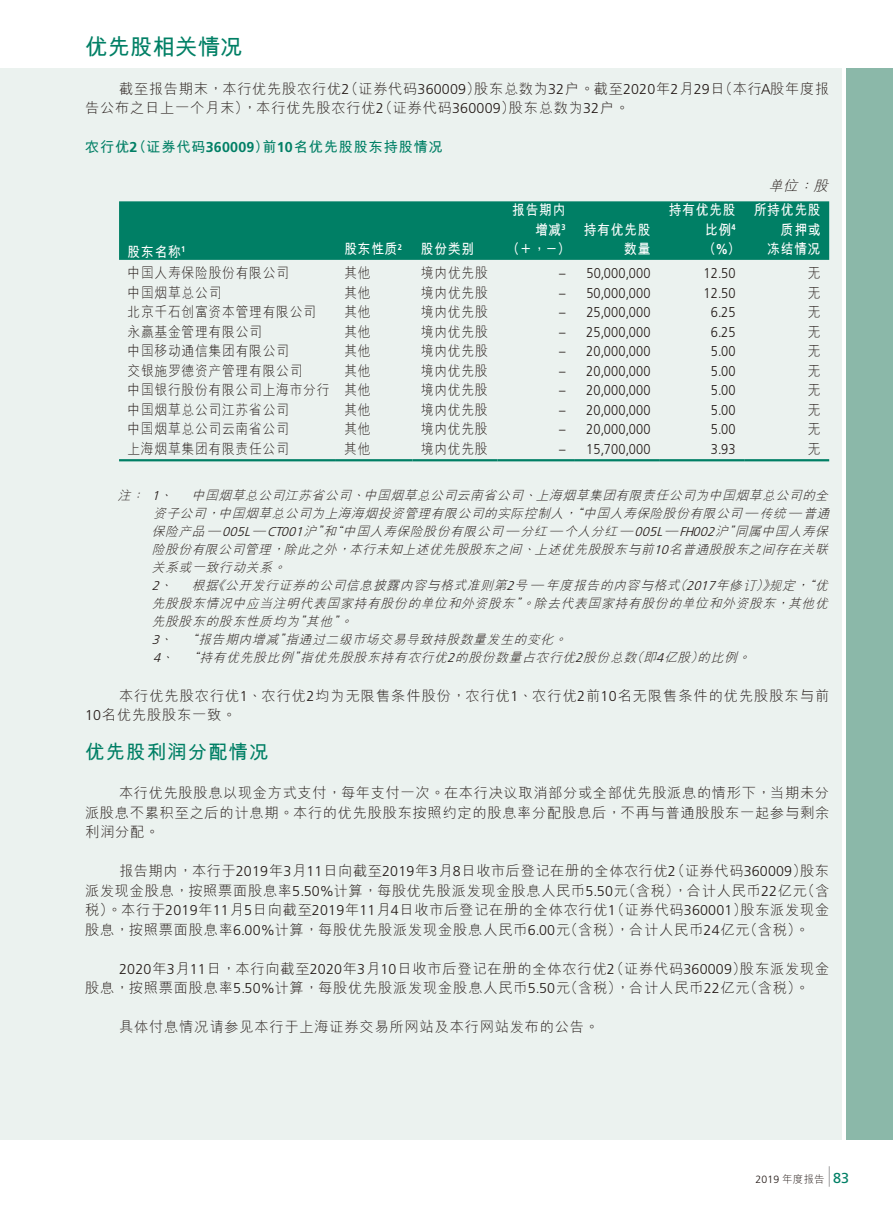
<style>
.page{position:relative;width:893px;height:1212px;background:#fff}
.page>*{position:absolute;margin:0;border:0;box-sizing:border-box;transform-origin:0 0}
.t1{font:700 22.5px "M Hei HKS";letter-spacing:.005em;color:#007f65}
.t2{font:700 19.5px "M Hei HKS";letter-spacing:.055em;color:#007f65}
.t3{font:300 14.25px/19.5px "M Hei HKS";letter-spacing:.055em;color:#231916}
.t4{font:300 14.25px "M Hei HKS";letter-spacing:.055em;color:#231916;scale:.9 1}
.t5{font:300 14.25px "Frutiger";letter-spacing:.015em;color:#231916;scale:.9 1}
.t6{font:700 14.25px/19.5px "M Hei HKS";letter-spacing:.055em;color:#fff;text-align:right;scale:.9 1}
.t7{font:700 14.25px "M Hei HKS";letter-spacing:.055em;color:#007f65}
.t8{font:italic 300 14.25px "M Hei HKS";color:#231916}
.t9{font:italic 300 12.75px/18px "M Hei HKS";color:#231916}
.t10{font:300 10.5px "Frutiger";color:#231916}
.s1{font-family:"Frutiger"}
.s2{font-family:"M Hei HKS"}
.s3{font-weight:400;font-size:14.4px;color:#007f65}
</style>
<div class="page">
<div style="left:0;top:68px;width:842px;height:1072px;background:#ebf2ef"></div>
<div style="left:846px;top:68px;width:47px;height:1072px;background:#8bb8a9"></div>
<svg style="left:829px;top:1166px;width:1px;height:21px"></svg>
<div style="left:119px;top:201px;width:710px;height:59px;background:#007f65"></div>
<hr style="left:119px;top:459px;width:217px;height:2px;background:#007f65">
<hr style="left:336px;top:459px;width:76px;height:2px;background:#007f65">
<hr style="left:412px;top:459px;width:85px;height:2px;background:#007f65">
<hr style="left:497px;top:459px;width:77px;height:2px;background:#007f65">
<hr style="left:574px;top:459px;width:85px;height:2px;background:#007f65">
<hr style="left:659px;top:459px;width:85px;height:2px;background:#007f65">
<hr style="left:744px;top:459px;width:85px;height:2px;background:#007f65">
<h1 class="t1" style="left:85px;top:30px;width:160px">優先股相關情況</h1>
<p class="t3" style="left:85px;top:78px;width:746px;text-indent:34px">截至報告期末，本行優先股農行優<span class="s1">2</span>（證券代碼<span class="s1">360009</span>）股東總數為<span class="s1">32</span>戶。截至<span class="s1">2020</span>年<span class="s1">2</span>月<span class="s1">29</span>日（本行<span class="s1">A</span>股年度報告公布之日上一個月末），本行優先股農行優<span class="s1">2</span>（證券代碼<span class="s1">360009</span>）股東總數為<span class="s1">32</span>戶。</p>
<p class="t7" style="left:85px;top:136px;width:360px">農行優<span class="s1">2</span>（證券代碼<span class="s1">360009</span>）前<span class="s1">10</span>名優先股股東持股情況</p>
<p class="t8" style="left:768px;top:176px;width:66px">單位：股</p>
<p class="t6" style="left:128px;top:240px;width:65px">股東名稱<sup>1</sup></p>
<p class="t6" style="left:344px;top:238px;width:65px">股東性質<sup>2</sup></p>
<p class="t6" style="left:421px;top:238px;width:61px">股份類別</p>
<p class="t6" style="left:512px;top:199px;width:61px">報告期內</p>
<p class="t6" style="left:535px;top:219px;width:35px">增減<sup>3</sup></p>
<p class="t6" style="left:507px;top:238px;width:72px">（＋，－）</p>
<p class="t6" style="left:584px;top:219px;width:76px">持有優先股數量</p>
<p class="t6" style="left:703px;top:199px;width:43px;text-align:left;text-indent:-34px">持有優先股比例<sup>4</sup>（<span class="s1">%</span>）</p>
<p class="t6" style="left:754px;top:199px;width:76px">所持優先股質押或<br>凍結情況</p>
<p class="t4" style="left:128px;top:263px;width:181px">中國人壽保險股份有限公司</p>
<p class="t4" style="left:344px;top:263px;width:31px">其他</p>
<p class="t4" style="left:421px;top:263px;width:76px">境內優先股</p>
<p class="t5" style="left:559px;top:265px;width:103px">– 50,000,000</p>
<p class="t5" style="left:704px;top:265px;width:37px">12.50</p>
<p class="t4" style="left:808px;top:263px;width:16px">無</p>
<p class="t4" style="left:128px;top:282px;width:106px">中國煙草總公司</p>
<p class="t4" style="left:344px;top:282px;width:31px">其他</p>
<p class="t4" style="left:421px;top:282px;width:76px">境內優先股</p>
<p class="t5" style="left:559px;top:285px;width:103px">– 50,000,000</p>
<p class="t5" style="left:704px;top:285px;width:37px">12.50</p>
<p class="t4" style="left:808px;top:282px;width:16px">無</p>
<p class="t4" style="left:128px;top:302px;width:211px">北京千石創富資本管理有限公司</p>
<p class="t4" style="left:344px;top:302px;width:31px">其他</p>
<p class="t4" style="left:421px;top:302px;width:76px">境內優先股</p>
<p class="t5" style="left:559px;top:304px;width:103px">– 25,000,000</p>
<p class="t5" style="left:711px;top:304px;width:29px">6.25</p>
<p class="t4" style="left:808px;top:302px;width:16px">無</p>
<p class="t4" style="left:128px;top:321px;width:151px">永贏基金管理有限公司</p>
<p class="t4" style="left:344px;top:321px;width:31px">其他</p>
<p class="t4" style="left:421px;top:321px;width:76px">境內優先股</p>
<p class="t5" style="left:559px;top:324px;width:103px">– 25,000,000</p>
<p class="t5" style="left:711px;top:324px;width:29px">6.25</p>
<p class="t4" style="left:808px;top:321px;width:16px">無</p>
<p class="t4" style="left:128px;top:341px;width:181px">中國移動通信集團有限公司</p>
<p class="t4" style="left:344px;top:341px;width:31px">其他</p>
<p class="t4" style="left:421px;top:341px;width:76px">境內優先股</p>
<p class="t5" style="left:559px;top:343px;width:103px">– 20,000,000</p>
<p class="t5" style="left:711px;top:343px;width:29px">5.00</p>
<p class="t4" style="left:808px;top:341px;width:16px">無</p>
<p class="t4" style="left:127px;top:360px;width:196px">交銀施羅德資產管理有限公司</p>
<p class="t4" style="left:344px;top:360px;width:31px">其他</p>
<p class="t4" style="left:421px;top:360px;width:76px">境內優先股</p>
<p class="t5" style="left:559px;top:362px;width:103px">– 20,000,000</p>
<p class="t5" style="left:711px;top:362px;width:29px">5.00</p>
<p class="t4" style="left:808px;top:360px;width:16px">無</p>
<p class="t4" style="left:127px;top:380px;width:272px">中國銀行股份有限公司上海市分行 其他</p>
<p class="t4" style="left:421px;top:380px;width:76px">境內優先股</p>
<p class="t5" style="left:559px;top:382px;width:103px">– 20,000,000</p>
<p class="t5" style="left:711px;top:382px;width:29px">5.00</p>
<p class="t4" style="left:808px;top:380px;width:16px">無</p>
<p class="t4" style="left:127px;top:399px;width:181px">中國煙草總公司江蘇省公司</p>
<p class="t4" style="left:344px;top:399px;width:31px">其他</p>
<p class="t4" style="left:421px;top:399px;width:76px">境內優先股</p>
<p class="t5" style="left:559px;top:401px;width:103px">– 20,000,000</p>
<p class="t5" style="left:711px;top:401px;width:29px">5.00</p>
<p class="t4" style="left:808px;top:399px;width:16px">無</p>
<p class="t4" style="left:127px;top:419px;width:181px">中國煙草總公司雲南省公司</p>
<p class="t4" style="left:344px;top:419px;width:31px">其他</p>
<p class="t4" style="left:421px;top:419px;width:76px">境內優先股</p>
<p class="t5" style="left:559px;top:421px;width:103px">– 20,000,000</p>
<p class="t5" style="left:711px;top:421px;width:29px">5.00</p>
<p class="t4" style="left:808px;top:419px;width:16px">無</p>
<p class="t4" style="left:127px;top:438px;width:181px">上海煙草集團有限責任公司</p>
<p class="t4" style="left:344px;top:438px;width:31px">其他</p>
<p class="t4" style="left:421px;top:438px;width:76px">境內優先股</p>
<p class="t5" style="left:559px;top:440px;width:103px">– 15,700,000</p>
<p class="t5" style="left:711px;top:440px;width:29px">3.93</p>
<p class="t4" style="left:808px;top:438px;width:16px">無</p>
<p class="t9" style="left:152px;top:485px;width:683px;text-indent:-34px">註： <span class="s1">1</span>、 中國煙草總公司江蘇省公司、中國煙草總公司雲南省公司、上海煙草集團有限責任公司為中國煙草總公司的全資子公司，中國煙草總公司為上海海煙投資管理有限公司的實際控制人，“中國人壽保險股份有限公司 — 傳統 — 普通保險產品 — <span class="s1">005L</span>— <span class="s1">CT001</span>滬”和“中國人壽保險股份有限公司 — 分紅 — 個人分紅 — <span class="s1">005L</span>— <span class="s1">FH002</span>滬”同屬中國人壽保險股份有限公司管理，除此之外，本行未知上述優先股股東之間、上述優先股股東與前<span class="s1">10</span>名普通股股東之間存在關聯關係或一致行動關係。<br><span class="s1">2</span>、 根據《公開發行證券的公司信息披露內容與格式準則第<span class="s1">2</span>號 — 年度報告的內容與格式（<span class="s1">2017</span>年修訂）》規定，“優先股股東情況中應當註明代表國家持有股份的單位和外資股東”。除去代表國家持有股份的單位和外資股東，其他優先股股東的股東性質均為”其他”。<br><span class="s1">3</span>、 “報告期內增減”指通過二級市場交易導致持股數量發生的變化。<br><span class="s1">4</span>、 “持有優先股比例”指優先股股東持有農行優<span class="s1">2</span>的股份數量佔農行優<span class="s1">2</span>股份總數（即<span class="s1">4</span>億股）的比例。</p>
<p class="t3" style="left:85px;top:685px;width:746px;text-indent:34px">本行優先股農行優<span class="s1">1</span>、農行優<span class="s1">2</span>均為無限售條件股份，農行優<span class="s1">1</span>、農行優<span class="s1">2</span>前<span class="s1">10</span>名無限售條件的優先股股東與前<br><span class="s1">10</span>名優先股股東一致。</p>
<h2 class="t2" style="left:85px;top:738px;width:185px">優先股利潤分配情況</h2>
<p class="t3" style="left:85px;top:782px;width:746px;text-align:justify;text-indent:34px">本行優先股股息以現金方式支付，每年支付一次。在本行決議取消部分或全部優先股派息的情形下，當期未分派股息不累積至之後的計息期。本行的優先股股東按照約定的股息率分配股息後，不再與普通股股東一起參與剩余利潤分配。</p>
<p class="t3" style="left:85px;top:860px;width:746px;text-align:justify;text-indent:34px">報告期內，本行於<span class="s1">2019</span>年<span class="s1">3</span>月<span class="s1">11</span>日向截至<span class="s1">2019</span>年<span class="s1">3</span>月<span class="s1">8</span>日收市後登記在冊的全體農行優<span class="s1">2</span>（證券代碼<span class="s1">360009</span>）股東派發現金股息，按照票面股息率<span class="s1">5.50%</span>計算，每股優先股派發現金股息人民幣<span class="s1">5.50</span>元（含稅），合計人民幣<span class="s1">22</span>億元（含稅）。本行於<span class="s1">2019</span>年<span class="s1">11</span>月<span class="s1">5</span>日向截至<span class="s1">2019</span>年<span class="s1">11</span>月<span class="s1">4</span>日收市後登記在冊的全體農行優<span class="s1">1</span>（證券代碼<span class="s1">360001</span>）股東派發現金股息，按照票面股息率<span class="s1">6.00%</span>計算，每股優先股派發現金股息人民幣<span class="s1">6.00</span>元（含稅），合計人民幣<span class="s1">24</span>億元（含稅）。</p>
<p class="t3" style="left:85px;top:958px;width:746px;text-indent:34px"><span class="s1">2020</span>年<span class="s1">3</span>月<span class="s1">11</span>日，本行向截至<span class="s1">2020</span>年<span class="s1">3</span>月<span class="s1">10</span>日收市後登記在冊的全體農行優<span class="s1">2</span>（證券代碼<span class="s1">360009</span>）股東派發現金股息，按照票面股息率<span class="s1">5.50%</span>計算，每股優先股派發現金股息人民幣<span class="s1">5.50</span>元（含稅），合計人民幣<span class="s1">22</span>億元（含稅）。</p>
<p class="t3" style="left:119px;top:1016px;width:481px">具體付息情況請參見本行於上海證券交易所網站及本行網站發布的公告。</p>
<p class="t10" style="left:756px;top:1173px;width:95px">2019 <span class="s2">年度報告</span> <span class="s3">83</span></p>
</div>
